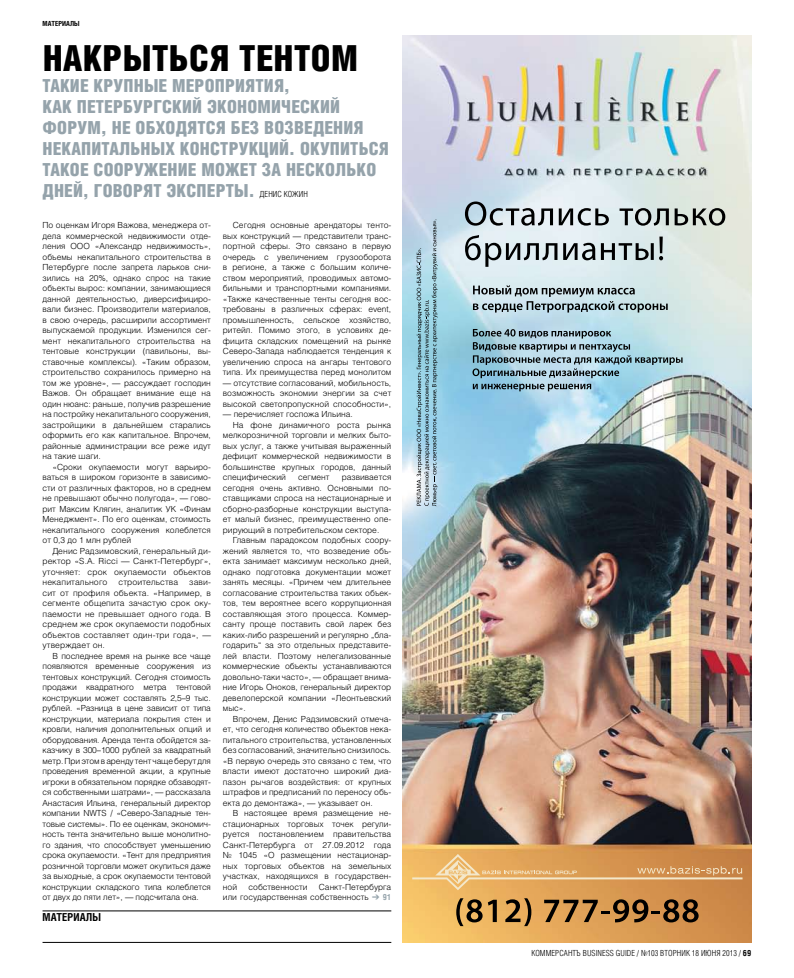
<style>
.page{position:relative;width:794px;height:978px;background:#fff}
.page>*{position:absolute;margin:0;border:0;box-sizing:border-box;transform-origin:0 0}
.t1{font:900 36px "Helios Cond";letter-spacing:.01em;color:#000}
.t2{font:900 18px/21px "Helios Cond";letter-spacing:.01em;color:#95a3ab}
.t3{font:700 11px "Helios Cond";letter-spacing:.01em;color:#000}
.t4{font:300 8.4px/10.5px "Helios";color:#000;text-align:justify}
.t5{font:300 8.4px "Helios Cond";letter-spacing:.01em;color:#000}
.t6{font:700 7px "Helios Cond";letter-spacing:.01em;color:#000}
.s1{font-weight:300;font-size:8.4px;color:#000}
.s2{color:#95a3ab}
.s3{font-family:"Helios Cond";font-weight:700;color:#95a3ab}
.s4{font-weight:700}
</style>
<div class="page">
<hr style="left:43px;top:911px;width:348px;height:1px;background:#000">
<hr style="left:43px;top:942px;width:348px;height:1px;background:#000">
<img style="left:403px;top:35px;width:348px;height:907px">
<svg style="left:412px;top:854px;width:330px;height:36px"></svg>
<svg style="left:417px;top:219px;width:21px;height:287px"></svg>
<svg style="left:456px;top:898px;width:26px;height:28px"></svg>
<svg style="left:488px;top:900px;width:9px;height:22px"></svg>
<svg style="left:505px;top:898px;width:26px;height:28px"></svg>
<svg style="left:544px;top:899px;width:154px;height:23px"></svg>
<svg style="left:472px;top:329px;width:210px;height:49px"></svg>
<svg style="left:473px;top:384px;width:118px;height:7px"></svg>
<svg style="left:473px;top:285px;width:194px;height:28px"></svg>
<svg style="left:465px;top:202px;width:88px;height:24px"></svg>
<svg style="left:559px;top:208px;width:50px;height:18px"></svg>
<svg style="left:619px;top:208px;width:106px;height:18px"></svg>
<svg style="left:465px;top:235px;width:92px;height:32px"></svg>
<svg style="left:563px;top:243px;width:32px;height:17px"></svg>
<svg style="left:601px;top:237px;width:62px;height:23px"></svg>
<p class="t6" style="left:43px;top:19px;width:39px">Материалы</p>
<h1 class="t1" style="left:43px;top:36px;width:317px">Накрыться тентом</h1>
<h2 class="t2" style="left:43px;top:75px;width:348px">Такие крупные мероприятия,<br>как Петербургский экономический форум, не обходятся без возведения некапитальных конструкций. Окупиться такое сооружение может за несколько дней, говорят эксперты. <span class="s1">ДЕН ИС КОЖИН</span></h2>
<p class="t4" style="left:43px;top:220px;width:170px">По оценкам Игоря Важова, менеджера от&shy;дела коммерческой недвижимости отде&shy;ления ООО «Александр недвижимость», объемы некапитального строительства в Петербурге после запрета ларьков сни&shy;зились на 20%, однако спрос на такие объекты вырос: компании, занимающиеся данной деятельностью, диверсифициро&shy;вали бизнес. Производители материалов, в свою очередь, расширили ассортимент выпускаемой продукции. Изменился сег&shy;мент некапитального строительства на тентовые конструкции (павильоны, вы&shy;ставочные комплексы). «Таким образом, строительство сохранилось примерно на том же уровне», — рассуждает господин Важов. Он обращает внимание еще на один нюанс: раньше, получив разрешение на постройку некапитального сооружения, застройщики в дальнейшем старались оформить его как капитальное. Впрочем, районные администрации все реже идут на такие шаги.</p>
<p class="t4" style="left:43px;top:462px;width:170px;text-indent:10px">«Сроки окупаемости могут варьиро&shy;ваться в широком горизонте в зависимо&shy;сти от различных факторов, но в среднем не превышают обычно полугода», — гово&shy;рит Максим Клягин, аналитик УК «Финам Менеджмент». По его оценкам, стоимость некапитального сооружения колеблется от 0,3 до 1 млн рублей</p>
<p class="t4" style="left:43px;top:546px;width:170px;text-indent:10px">Денис Радзимовский, генеральный ди&shy;ректор «S.A. Ricci — Санкт-Петербург», уточняет: срок окупаемости объектов некапитального</p>
<p class="t4" style="left:223px;top:220px;width:170px;text-indent:10px">Сегодня основные арендаторы тенто&shy;вых конструкций — представители транс&shy;портной сферы. Это связано в первую очередь с увеличением грузооборота в регионе, а также с большим количе&shy;ством мероприятий, проводимых автомо&shy;бильными и транспортными компаниями. «Также качественные тенты сегодня вос&shy;требованы в различных сферах: event, промышленность, сельское хозяйство, ритейл. Помимо этого, в условиях де&shy;фицита складских помещений на рынке Северо-Запада наблюдается тенденция к увеличению спроса на ангары тентового типа. Их преимущества перед монолитом</p>
<p class="t4" style="left:223px;top:378px;width:170px">— отсутствие согласований, мобильность, возможность экономии энергии за счет высокой светопропускной способности»,</p>
<p class="t4" style="left:223px;top:409px;width:131px">— перечисляет госпожа Ильина.</p>
<p class="t4" style="left:233px;top:420px;width:160px">На фоне динамичного роста рынка</p>
<p class="t4" style="left:223px;top:430px;width:170px">мелкорозничной торговли и мелких быто-</p>
<p class="t4" style="left:223px;top:441px;width:170px">вых услуг, а также учитывая выраженный</p>
<p class="t4" style="left:223px;top:451px;width:170px">дефицит коммерческой недвижимости в</p>
<p class="t4" style="left:223px;top:462px;width:170px">большинстве крупных городов, данный</p>
<p class="t4" style="left:223px;top:472px;width:64px">специфический</p>
<p class="t4" style="left:298px;top:472px;width:33px">сегмент</p>
<p class="t4" style="left:223px;top:472px;width:170px;text-indent:119px">развивается сегодня очень активно. Основными по&shy;ставщиками спроса на нестационарные и сборно-разборные конструкции выступа&shy;ет малый бизнес, преимущественно опе&shy;рирующий в потребительском секторе.</p>
<p class="t4" style="left:223px;top:535px;width:170px;text-indent:10px">Главным парадоксом подобных соору&shy;жений является то, что возведение объ&shy;екта занимает максимум несколько дней, однако подготовка документации может занять месяцы. «Причем чем длительнее согласование строительства таких объек&shy;тов, тем вероятнее всего коррупционная составляющая этого процесса. Коммер&shy;санту проще поставить свой ларек без каких-либо разрешений и регулярно</p>
<p class="t4" style="left:371px;top:635px;width:5px">”</p>
<p class="t4" style="left:43px;top:577px;width:170px;text-indent:147px">зави&shy;сит от профиля объекта. «Например, в сегменте общепита зачастую срок оку&shy;паемости не превышает одного года. В среднем же срок окупаемости подобных объектов составляет один-три года», — утверждает он.</p>
<p class="t4" style="left:43px;top:651px;width:170px;text-indent:10px">В последнее время на рынке все чаще появляются временные сооружения из тентовых конструкций. Сегодня стоимость продажи квадратного метра тентовой конструкции может составлять 2,5–9 тыс. рублей. «Разница в цене зависит от типа конструкции, материала покрытия стен и кровли, наличия дополнительных опций и оборудования. Аренда тента обойдется за&shy;казчику в 300–1000 рублей за квадратный метр. При этом в аренду тент чаще берут для проведения временной акции, а крупные игроки в обязательном порядке обзаводят&shy;ся собственными шатрами», — рассказала Анастасия Ильина, генеральный директор компании NWTS / «Северо-Западные тен&shy;товые системы». По ее оценкам, экономич&shy;ность тента значительно выше монолитно&shy;го здания, что способствует уменьшению срока окупаемости. «Тент для предприятия розничной торговли может окупиться даже за выходные, а срок окупаемости тентовой конструкции складского типа колеблется от двух до пяти лет», — подсчитала она.</p>
<p class="t4" style="left:118px;top:577px;width:61px">строительства</p>
<p class="t4" style="left:223px;top:630px;width:170px;text-indent:151px">бла&shy;годарить“ за это отдельных представите&shy;лей власти. Поэтому нелегализованные коммерческие объекты устанавливаются довольно-таки часто», — обращает внима&shy;ние Игорь Оноков, генеральный директор девелоперской компании «Леонтьевский мыс».</p>
<p class="t4" style="left:223px;top:714px;width:170px;text-indent:10px">Впрочем, Денис Радзимовский отмеча&shy;ет, что сегодня количество объектов нека&shy;питального строительства, установленных без согласований, значительно снизилось. «В первую очередь это связано с тем, что власти имеют достаточно широкий диа&shy;пазон рычагов воздействия: от крупных штрафов и предписаний по переносу объ&shy;екта до демонтажа», — указывает он.</p>
<p class="t4" style="left:223px;top:808px;width:170px;text-indent:10px">В настоящее время размещение не&shy;стационарных торговых точек регули&shy;руется постановлением правительства Санкт-Петербурга от 27.09.2012 года № 1045 «О размещении нестационар&shy;ных торговых объектов на земельных участках, находящихся в государствен&shy;ной</p>
<p class="t4" style="left:223px;top:882px;width:170px;text-align:right">Санкт-Петербурга<br>или государственная собственность <span class="s2">➔</span> <span class="s3">91</span></p>
<p class="t4" style="left:248px;top:882px;width:61px">собственности</p>
<h3 class="t3" style="left:43px;top:910px;width:60px">Материалы</h3>
<p class="t5" style="left:531px;top:948px;width:139px">КОММЕРСАНТЪ BUSINESS GUIDE / №103 ВТОРН</p>
<p class="t5" style="left:681px;top:948px;width:71px">ИК 18 ИЮНЯ 2013 / <span class="s4">69</span></p>
</div>
